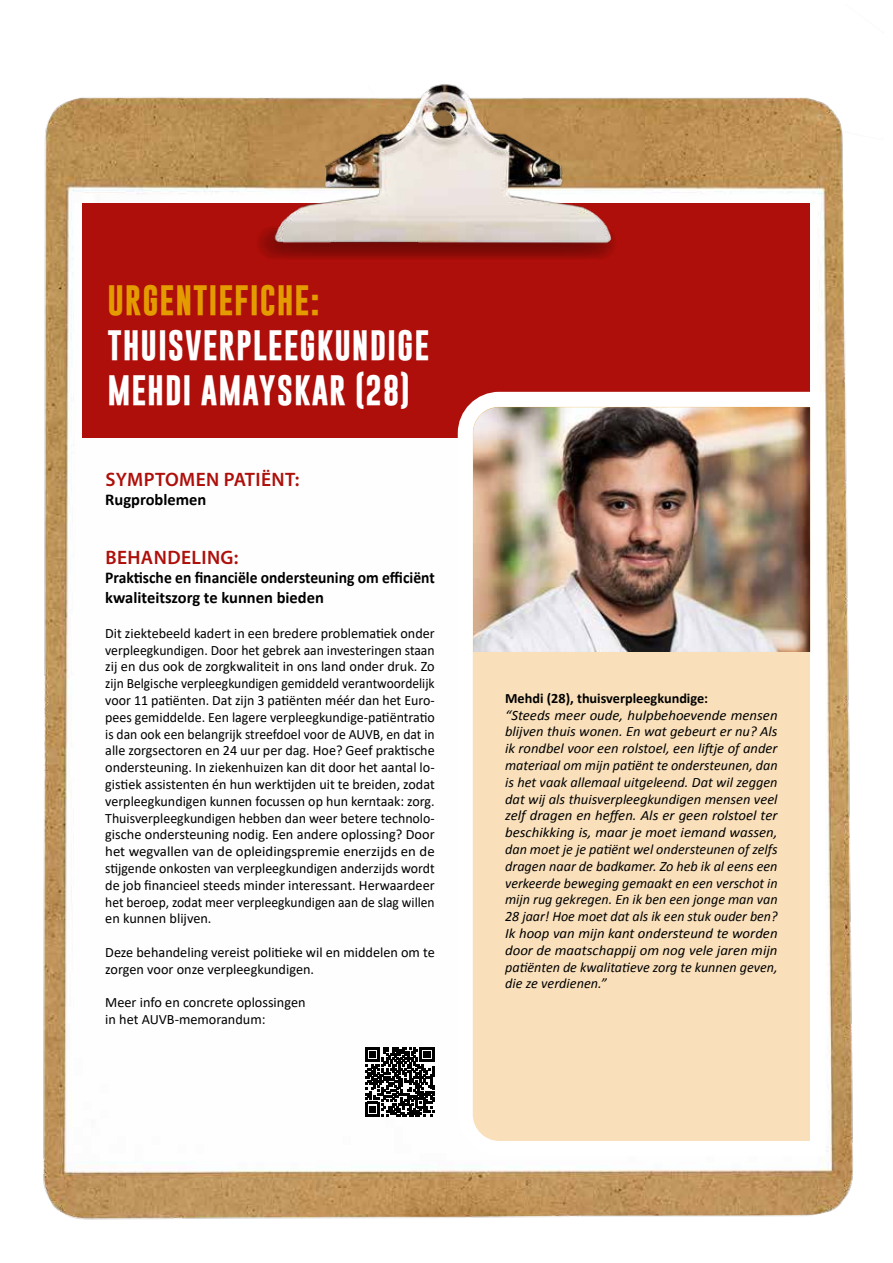
<style>
.page{position:relative;width:893px;height:1263px;background:#fff}
.page>*{position:absolute;margin:0;border:0;box-sizing:border-box;transform-origin:0 0}
.t1{font:700 30.75px/45px "Gobold";letter-spacing:.03em;color:#fff}
.t2{font:700 30.75px "Gobold";letter-spacing:.03em;color:#e49b00}
.t3{font:600 19.5px "Myriad Pro";letter-spacing:.02em;color:#ae0f0a}
.t4{font:700 16.5px/19.5px "Calibri";color:#000;scale:.94 1}
.t5{font:700 16.5px "Calibri";color:#000}
.t6{font:14.25px/16.8px "Calibri";color:#000}
.t7{font:italic 14.25px/16.8px "Calibri";color:#000;text-align:justify;scale:1.04 1}
.t8{font:700 14.25px "Calibri";color:#000}
</style>
<div class="page">
<img style="left:43px;top:97px;width:810px;height:1123px">
<div style="left:83px;top:203px;width:727px;height:235px;background:#ae0f0a"></div>
<svg style="left:450px;top:384px;width:382px;height:779px"></svg>
<img style="left:473px;top:407px;width:337px;height:245px">
<img style="left:164px;top:84px;width:565px;height:175px">
<svg style="left:365px;top:1047px;width:69px;height:69px"></svg>
<h1 class="t2" style="left:107px;top:280px;width:214px">URGENTIEFICHE:</h1>
<h1 class="t1" style="left:107px;top:323px;width:323px">THUISVERPLEEGKUNDIGE<br>MEHDI AMAYSKAR (28)</h1>
<h2 class="t3" style="left:105px;top:467px;width:196px">SYMPTOMEN PATIËNT:</h2>
<p class="t5" style="left:105px;top:488px;width:103px">Rugproblemen</p>
<h2 class="t3" style="left:105px;top:545px;width:134px">BEHANDELING:</h2>
<p class="t4" style="left:105px;top:568px;width:352px">Praktische en financiële ondersteuning om efficiënt kwaliteitszorg te kunnen bieden</p>
<p class="t6" style="left:105px;top:624px;width:331px;text-align:justify">Dit ziektebeeld kadert in een bredere problematiek onder verpleegkundigen. Door het gebrek aan investeringen staan zij en dus ook de zorgkwaliteit in ons land onder druk. Zo zijn Belgische verpleegkundigen gemiddeld verantwoordelijk voor 11 patiënten. Dat zijn 3 patiënten méér dan het Euro&shy;pees gemiddelde. Een lagere verpleegkundige-patiëntratio is dan ook een belangrijk streefdoel voor de AUVB, en dat in alle zorgsectoren en 24 uur per dag. Hoe? Geef praktische ondersteuning. In ziekenhuizen kan dit door het aantal lo&shy;gistiek assistenten én hun werktijden uit te breiden, zodat verpleegkundigen kunnen focussen op hun kerntaak: zorg.<br>Thuisverpleegkundigen hebben dan weer betere technolo&shy;gische ondersteuning nodig. Een andere oplossing? Door het wegvallen van de opleidingspremie enerzijds en de stijgende onkosten van verpleegkundigen anderzijds wordt de job financieel steeds minder interessant. Herwaardeer het beroep, zodat meer verpleegkundigen aan de slag willen en kunnen blijven.</p>
<p class="t6" style="left:105px;top:943px;width:331px">Deze behandeling vereist politieke wil en middelen om te zorgen voor onze verpleegkundigen.</p>
<p class="t6" style="left:105px;top:994px;width:202px">Meer info en concrete oplossingen in het AUVB-memorandum:</p>
<p class="t8" style="left:505px;top:688px;width:204px">Mehdi (28), thuisverpleegkundige:</p>
<p class="t7" style="left:505px;top:706px;width:263px">“Steeds meer oude, hulpbehoevende mensen blijven thuis wonen. En wat gebeurt er nu? Als ik rondbel voor een rolstoel, een liftje of ander materiaal om mijn patiënt te ondersteunen, dan is het vaak allemaal uitgeleend. Dat wil zeggen dat wij als thuisverpleegkundigen mensen veel zelf dragen en heffen. Als er geen rolstoel ter beschikking is, maar je moet iemand wassen, dan moet je je patiënt wel ondersteunen of zelfs dragen naar de badkamer. Zo heb ik al eens een verkeerde beweging gemaakt en een verschot in mijn rug gekregen. En ik ben een jonge man van 28 jaar! Hoe moet dat als ik een stuk ouder ben?<br>Ik hoop van mijn kant ondersteund te worden door de maatschappij om nog vele jaren mijn patiënten de kwalitatieve zorg te kunnen geven, die ze verdienen.”</p>
</div>
